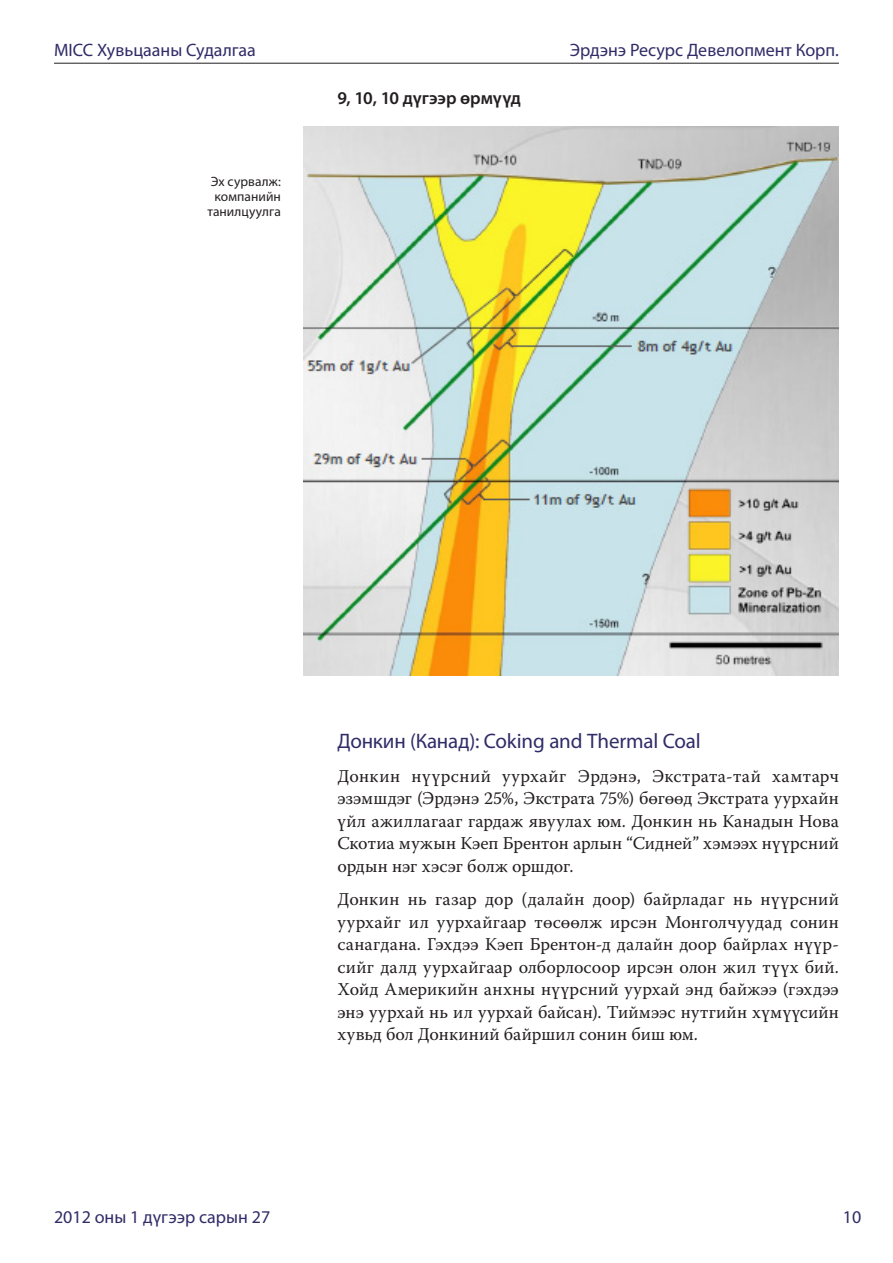
<style>
.page{position:relative;width:893px;height:1263px;background:#fff}
.page>*{position:absolute;margin:0;border:0;box-sizing:border-box;transform-origin:0 0}
.Headline{font:21px "Myriadbolod";letter-spacing:-.005em;color:#2f2c68}
.Body{font:18px/22.5px "Warnockbolod";letter-spacing:.01em;color:#231f20;text-align:justify}
.t1{font:18px "Myriad Pro";color:#2f2c68}
.t2{font:18px "Myriadbolod";color:#2f2c68}
.TitleSmall{font:600 18px "Myriadbolod";letter-spacing:-.005em;color:#231f20}
.t3{font:13.5px/15px "Myriadbolod";letter-spacing:.005em;color:#231f20;text-align:center}
</style>
<div class="page">
<hr style="left:54px;top:63px;width:785px;height:1px;background:#231f20">
<img style="left:303px;top:126px;width:536px;height:549px">
<p class="t1" style="left:54px;top:39px;width:203px">MICC Хувьцааны Судалгаа</p>
<p class="t1" style="left:570px;top:39px;width:271px">Эрдэнэ Ресурс Девелопмент Корп.</p>
<p class="t3" style="left:207px;top:173px;width:75px">Эх сурвалж: компанийн танилцуулга</p>
<p class="TitleSmall" style="left:338px;top:86px;width:185px">9, 10, 10 дүгээр өрмүүд</p>
<p class="t2" style="left:54px;top:1205px;width:218px">2012 оны 1 дүгээр сарын 27</p>
<p class="Headline" style="left:338px;top:728px;width:365px">Донкин (Канад): Coking and Thermal Coal</p>
<p class="Body" style="left:338px;top:764px;width:503px">Донкин нүүрсний уурхайг Эрдэнэ, Экстрата-тай хамтарч эзэмшдэг (Эрдэнэ 25%, Экстрата 75%) бөгөөд Экстрата уурхайн үйл ажиллагааг гардаж явуулах юм. Донкин нь Канадын Нова Скотиа мужын Кэеп Брентон арлын “Сидней” хэмээх нүүрсний ордын нэг хэсэг болж оршдог.</p>
<p class="Body" style="left:338px;top:888px;width:503px">Донкин нь газар дор (далайн доор) байрладаг нь нүүрсний уурхайг ил уурхайгаар төсөөлж ирсэн Монголчуудад сонин санагдана. Гэхдээ Кэеп Брентон-д далайн доор байрлах нүүр&shy;сийг далд уурхайгаар олборлосоор ирсэн олон жил түүх бий.<br>Хойд Америкийн анхны нүүрсний уурхай энд байжээ (гэхдээ энэ уурхай нь ил уурхай байсан). Тиймээс нутгийн хүмүүсийн хувьд бол Донкиний байршил сонин биш юм.</p>
<p class="t1" style="left:843px;top:1205px;width:20px">10</p>
</div>
